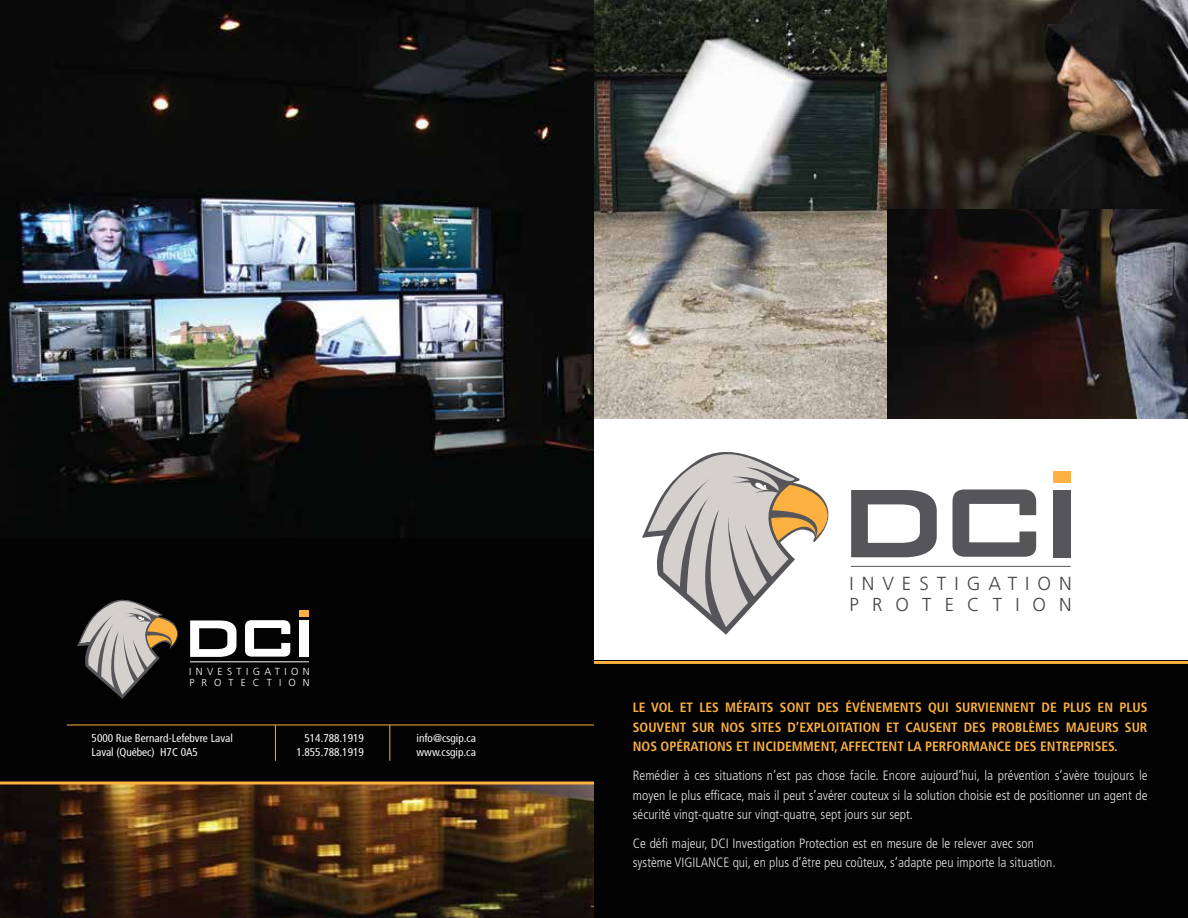
<style>
.page{position:relative;width:1188px;height:918px;background:#fff}
.page>*{position:absolute;margin:0;border:0;box-sizing:border-box;transform-origin:0 0}
.t1{font:300 18.9px "Frutiger";letter-spacing:.425em;color:#454546}
.t2{font:300 18.75px "Frutiger";letter-spacing:.7em;color:#454546}
.t3{font:300 condensed 13.5px/19.5px "Frutiger";color:#e4e5e6;text-align:justify}
.t4{font:700 condensed 13.5px/19.5px "Frutiger";color:#fbb040;text-align:justify}
.t5{font:condensed 11.25px/14.2px "Frutiger";color:#fff}
.t6{font:300 10.2px "Frutiger";letter-spacing:.425em;color:#fff}
.t7{font:300 10.2px "Frutiger";letter-spacing:.7em;color:#fff}
</style>
<div class="page">
<div style="left:594px;top:661px;width:594px;height:257px;background:#030303"></div>
<img style="left:594px;top:0;width:594px;height:418px">
<hr style="left:594px;top:661px;width:594px;height:3px;background:#fbb040">
<img style="left:0;top:0;width:594px;height:539px">
<img style="left:0;top:784px;width:594px;height:134px">
<div style="left:0;top:539px;width:594px;height:244px;background:#030303"></div>
<hr style="left:0;top:782px;width:594px;height:2px;background:#fbb040">
<hr style="left:67px;top:725px;width:527px;height:1px;background:#fbb040">
<hr style="left:275px;top:725px;width:1px;height:36px;background:#fbb040">
<hr style="left:389px;top:725px;width:1px;height:36px;background:#fbb040">
<hr style="left:190px;top:662px;width:119px;height:1px;background:#fff">
<svg style="left:77px;top:599px;width:101px;height:100px"></svg>
<svg style="left:190px;top:620px;width:46px;height:37px"></svg>
<div style="left:300px;top:620px;width:9px;height:37px;background:#fff"></div>
<div style="left:300px;top:610px;width:9px;height:7px;background:#fbb040"></div>
<svg style="left:245px;top:620px;width:45px;height:37px"></svg>
<hr style="left:851px;top:566px;width:220px;height:1px;background:#56565a">
<svg style="left:642px;top:452px;width:187px;height:183px"></svg>
<svg style="left:851px;top:490px;width:86px;height:67px"></svg>
<div style="left:1054px;top:490px;width:17px;height:67px;background:#56565a"></div>
<div style="left:1054px;top:471px;width:17px;height:12px;background:#fbb040"></div>
<svg style="left:953px;top:489px;width:83px;height:68px"></svg>
<p class="t6" style="left:189px;top:666px;width:122px">INVESTIGATION</p>
<p class="t7" style="left:189px;top:677px;width:122px">PROTECTION</p>
<p class="t5" style="left:92px;top:731px;width:143px">5000 Rue Bernard-Lefebvre Laval<br>Laval (Québec) H7C 0A5</p>
<p class="t5" style="left:296px;top:731px;width:69px;text-align:right">514.788.1919<br>1.855.788.1919</p>
<p class="t5" style="left:417px;top:731px;width:61px">info@csgip.ca www.csgip.ca</p>
<p class="t1" style="left:849px;top:573px;width:224px">INVESTIGATION</p>
<p class="t2" style="left:850px;top:594px;width:224px">PROTECTION</p>
<p class="t4" style="left:633px;top:698px;width:516px">LE VOL ET LES MÉFAITS SONT DES ÉVÉNEMENTS QUI SURVIENNENT DE PLUS EN PLUS SOUVENT SUR NOS SITES D’EXPLOITATION ET CAUSENT DES PROBLÈMES MAJEURS SUR NOS OPÉRATIONS ET INCIDEMMENT, AFFECTENT LA PERFORMANCE DES ENTREPRISES.</p>
<p class="t3" style="left:633px;top:766px;width:516px">Remédier à ces situations n’est pas chose facile. Encore aujourd’hui, la prévention s’avère toujours le moyen le plus efficace, mais il peut s’avérer couteux si la solution choisie est de positionner un agent de sécurité vingt-quatre sur vingt-quatre, sept jours sur sept.</p>
<p class="t3" style="left:633px;top:834px;width:424px">Ce défi majeur, DCI Investigation Protection est en mesure de le relever avec son système VIGILANCE qui, en plus d’être peu coûteux, s’adapte peu importe la situation.</p>
</div>
